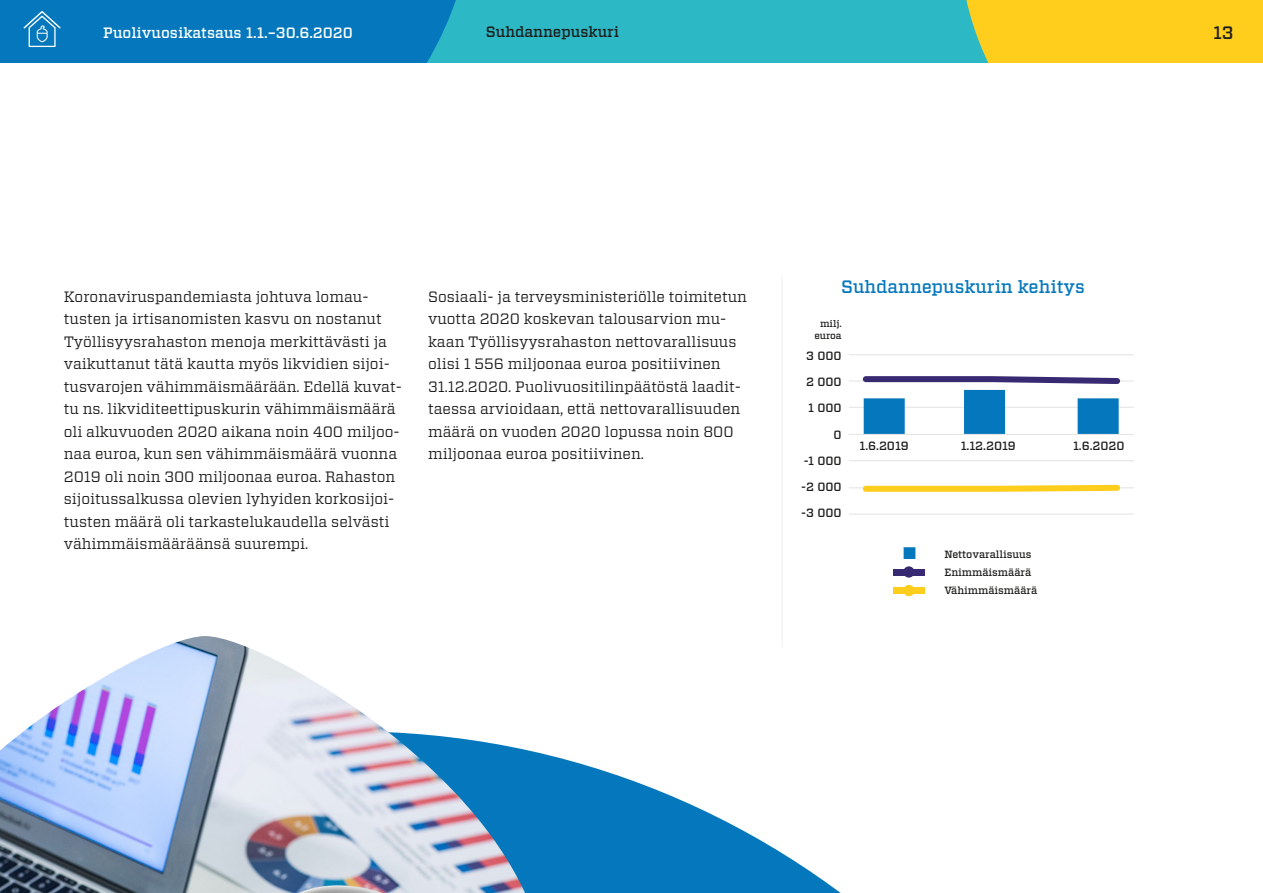
<style>
.page{position:relative;width:1263px;height:893px;background:#fff}
.page>*{position:absolute;margin:0;border:0;box-sizing:border-box;transform-origin:0 0}
.t1{font:25.5px "Arial Narrow";color:#0578bd}
.t2{font:500 18px "Vitesse";color:#0578bd}
.t3{font:500 18px "Vitesse";color:#1d1d1b}
.Leipis{font:15px/22.5px "Vitesse";color:#1d1d1b}
.t4{font:500 15px "Vitesse";color:#fff}
.t5{font:500 15px "Vitesse";color:#1d1d1b}
.t6{font:500 12px/26.2px "Vitesse";color:#1d1d1b;text-align:right}
.t7{font:500 10.5px "Vitesse";color:#1d1d1b}
.t8{font:500 9.75px/11.7px "Vitesse";color:#1d1d1b;text-align:center}
.s1{font-family:"Arial Narrow";font-weight:400;font-size:15px;color:#382a72}
.s2{font-family:"Arial Narrow";font-weight:400;font-size:15px;color:#ffcd1c}
</style>
<div class="page">
<svg style="left:525px;top:749px;width:316px;height:144px;fill:#0578bd"></svg>
<img style="left:0;top:636px;width:525px;height:257px">
<div style="left:470px;top:0;width:490px;height:63px;background:#2db8c5"></div>
<div style="left:960px;top:0;width:303px;height:63px;background:#ffcd1c"></div>
<svg style="left:0;top:0;width:470px;height:63px;background:#097cbe"></svg>
<hr style="left:782px;top:276px;width:1px;height:371px;background:#f0f0f0">
<img style="left:849px;top:354px;width:285px;height:243px">
<p class="t4" style="left:103px;top:22px;width:251px">Puolivuosikatsaus 1.1.–30.6.2020</p>
<p class="t3" style="left:1213px;top:20px;width:22px">13</p>
<p class="t5" style="left:486px;top:22px;width:135px">Suhdannepuskuri</p>
<p class="Leipis" style="left:64px;top:285px;width:340px">Koronaviruspandemiasta johtuva lomau&shy;tusten ja irtisanomisten kasvu on nostanut Työllisyysrahaston menoja merkittävästi ja vaikuttanut tätä kautta myös likvidien sijoi&shy;tusvarojen vähimmäismäärään. Edellä kuvat&shy;tu ns. likviditeettipuskurin vähimmäismäärä oli alkuvuoden 2020 aikana noin 400 miljoo&shy;naa euroa, kun sen vähimmäismäärä vuonna 2019 oli noin 300 miljoonaa euroa. Rahaston sijoitussalkussa olevien lyhyiden korkosijoi&shy;tusten määrä oli tarkastelukaudella selvästi vähimmäismääräänsä suurempi.</p>
<p class="Leipis" style="left:428px;top:285px;width:320px">Sosiaali- ja terveysministeriölle toimitetun vuotta 2020 koskevan talousarvion mu&shy;kaan Työllisyysrahaston nettovarallisuus olisi 1 556 miljoonaa euroa positiivinen 31.12.2020. Puolivuositilinpäätöstä laadit&shy;taessa arvioidaan, että nettovarallisuuden määrä on vuoden 2020 lopussa noin 800 miljoonaa euroa positiivinen.</p>
<p class="t2" style="left:841px;top:275px;width:245px">Suhdannepuskurin kehitys</p>
<p class="t8" style="left:814px;top:318px;width:29px">milj. euroa</p>
<p class="t6" style="left:801px;top:342px;width:42px">3 000<br>2 000<br>1 000<br>0<br>-1 000 -2 000 -3 000</p>
<p class="t6" style="left:859px;top:433px;width:51px">1.6.2019</p>
<p class="t6" style="left:961px;top:433px;width:57px">1.12.2019</p>
<p class="t6" style="left:1073px;top:433px;width:53px">1.6.2020</p>
<h1 class="t1" style="left:904px;top:531px;width:17px">■</h1>
<p class="t7" style="left:944px;top:547px;width:89px">Nettovarallisuus</p>
<p class="t7" style="left:893px;top:565px;width:139px"><span class="s1">■</span> Enimmäismäärä</p>
<p class="t7" style="left:893px;top:583px;width:145px"><span class="s2">■</span> Vähimmäismäärä</p>
</div>
